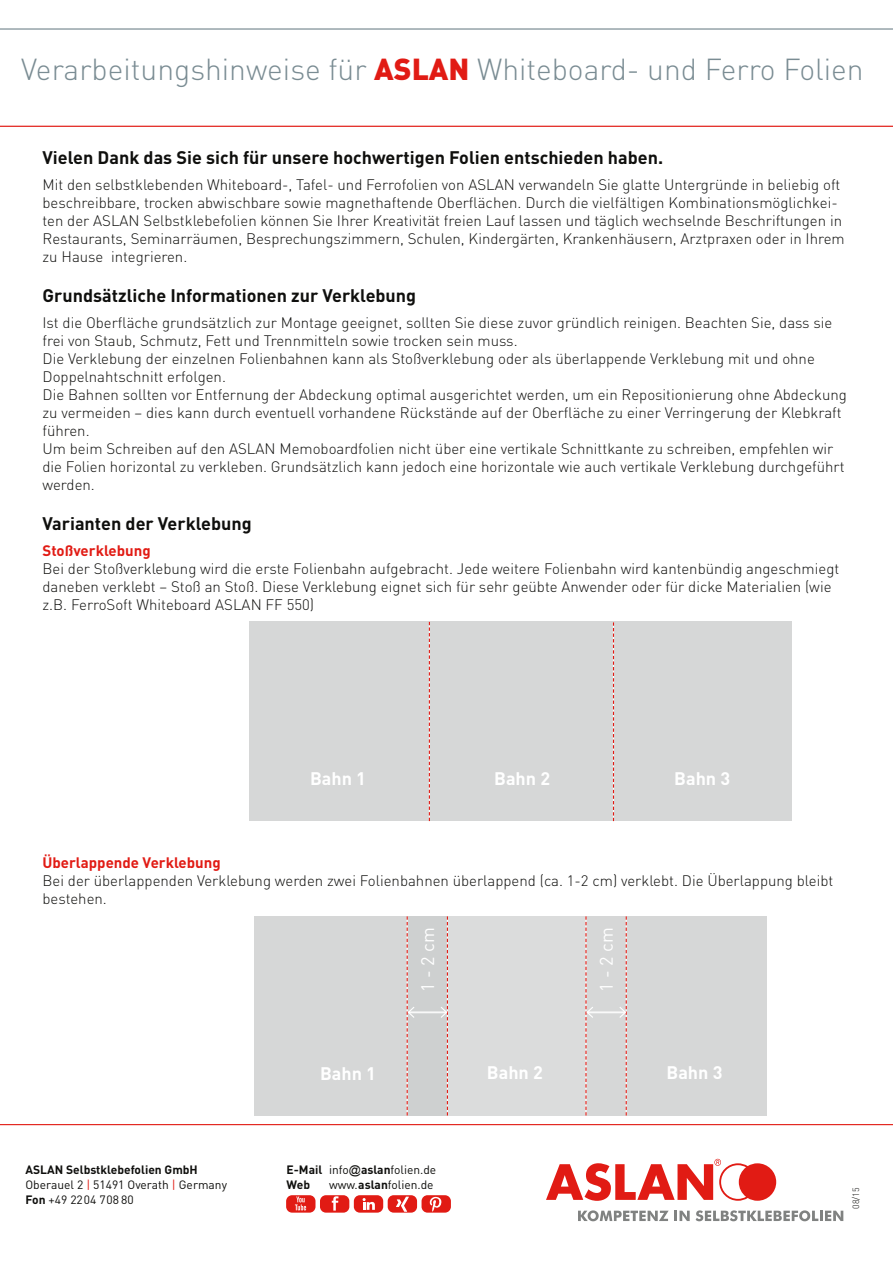
<style>
.page{position:relative;width:893px;height:1263px;background:#fff}
.page>*{position:absolute;margin:0;border:0;box-sizing:border-box;transform-origin:0 0}
.t1{font:300 30px "DIN";color:#7a8c93}
.t2{font:700 18px "DIN";color:#0f0f0d}
.t3{font:700 18px "DIN";color:#fff}
.t4{font:18px "DIN";color:#fff}
.t5{font:300 15px/18px "DIN";color:#0f0f0d}
.t6{font:700 15px "DIN";color:#e11b14}
.t7{font:12px/15px "DIN";color:#0f0f0d}
.t8{font:700 12px/15px "DIN";color:#0f0f0d}
.t9{font:300 9px "DIN";color:#0f0f0d}
.s1{font-weight:900;color:#e11b14}
.s2{font-weight:700}
.s3{color:#e11b14}
.s4{font-weight:400}
.s5{font-family:"Arial";font-weight:400}
</style>
<div class="page">
<hr style="left:0;top:126px;width:893px;height:1px;background:#e11b14">
<hr style="left:0;top:28px;width:893px;height:2px;background:#7a8c93">
<div style="left:249px;top:622px;width:181px;height:199px;background:#d6d7d7"></div>
<div style="left:430px;top:622px;width:181px;height:199px;background:#d6d7d7"></div>
<div style="left:611px;top:622px;width:181px;height:199px;background:#d6d7d7"></div>
<svg style="left:429px;top:622px;width:1px;height:199px"></svg>
<svg style="left:613px;top:622px;width:1px;height:199px"></svg>
<div style="left:254px;top:916px;width:193px;height:199px;background:#d6d7d7"></div>
<div style="left:408px;top:916px;width:219px;height:199px;background:linear-gradient(to bottom,#d9dada,#d9dada)"></div>
<div style="left:586px;top:916px;width:181px;height:199px;background:#d6d7d7"></div>
<hr style="left:408px;top:1012px;width:39px;height:1px;background:#fff">
<svg style="left:407px;top:916px;width:9px;height:199px"></svg>
<svg style="left:439px;top:916px;width:9px;height:199px"></svg>
<hr style="left:587px;top:1012px;width:38px;height:1px;background:#fff">
<svg style="left:585px;top:916px;width:9px;height:199px"></svg>
<svg style="left:618px;top:916px;width:9px;height:199px"></svg>
<hr style="left:0;top:1124px;width:893px;height:1px;background:#e11b14">
<svg style="left:546px;top:1159px;width:230px;height:42px"></svg>
<svg style="left:578px;top:1210px;width:112px;height:11px"></svg>
<svg style="left:696px;top:1210px;width:147px;height:11px"></svg>
<div style="left:286px;top:1195px;width:29px;height:17px;background:#e11b14;border-radius:6px"></div>
<svg style="left:295px;top:1196px;width:11px;height:14px"></svg>
<div style="left:320px;top:1195px;width:29px;height:17px;background:#e11b14;border-radius:6px"></div>
<svg style="left:332px;top:1196px;width:7px;height:14px"></svg>
<div style="left:388px;top:1195px;width:29px;height:17px;background:#e11b14;border-radius:6px"></div>
<svg style="left:396px;top:1196px;width:13px;height:16px"></svg>
<div style="left:354px;top:1195px;width:29px;height:17px;background:#e11b14;border-radius:6px"></div>
<svg style="left:363px;top:1198px;width:12px;height:12px"></svg>
<div style="left:422px;top:1195px;width:29px;height:17px;background:#e11b14;border-radius:6px"></div>
<svg style="left:430px;top:1196px;width:12px;height:16px"></svg>
<h1 class="t1" style="left:21px;top:51px;width:844px">Verarbeitungshinweise für <span class="s1">ASLAN</span> Whiteboard- und Ferro Folien</h1>
<p class="t2" style="left:43px;top:145px;width:622px">Vielen Dank das Sie sich für unsere hochwertigen Folien entschieden haben.</p>
<p class="t5" style="left:43px;top:175px;width:804px">Mit den selbstklebenden Whiteboard-, Tafel- und Ferrofolien von ASLAN verwandeln Sie glatte Untergründe in beliebig oft beschreibbare, trocken abwischbare sowie magnethaftende Oberflächen. Durch die vielfältigen Kombinationsmöglichkei&shy;ten der ASLAN Selbstklebefolien können Sie Ihrer Kreativität freien Lauf lassen und täglich wechselnde Beschriftungen in Restaurants, Seminarräumen, Besprechungszimmern, Schulen, Kindergärten, Krankenhäusern, Arztpraxen oder in Ihrem zu Hause integrieren.</p>
<p class="t2" style="left:43px;top:283px;width:375px">Grundsätzliche Informationen zur Verklebung</p>
<p class="t5" style="left:43px;top:314px;width:806px">Ist die Oberfläche grundsätzlich zur Montage geeignet, sollten Sie diese zuvor gründlich reinigen. Beachten Sie, dass sie frei von Staub, Schmutz, Fett und Trennmitteln sowie trocken sein muss.<br>Die Verklebung der einzelnen Folienbahnen kann als Stoßverklebung oder als überlappende Verklebung mit und ohne Doppelnahtschnitt erfolgen.<br>Die Bahnen sollten vor Entfernung der Abdeckung optimal ausgerichtet werden, um ein Repositionierung ohne Abdeckung zu vermeiden – dies kann durch eventuell vorhandene Rückstände auf der Oberfläche zu einer Verringerung der Klebkraft führen.<br>Um beim Schreiben auf den ASLAN Memoboardfolien nicht über eine vertikale Schnittkante zu schreiben, empfehlen wir die Folien horizontal zu verkleben. Grundsätzlich kann jedoch eine horizontale wie auch vertikale Verklebung durchgeführt werden.</p>
<p class="t2" style="left:43px;top:511px;width:211px">Varianten der Verklebung</p>
<p class="t6" style="left:43px;top:541px;width:110px">Stoßverklebung</p>
<p class="t5" style="left:43px;top:560px;width:798px">Bei der Stoßverklebung wird die erste Folienbahn aufgebracht. Jede weitere Folienbahn wird kantenbündig angeschmiegt daneben verklebt – Stoß an Stoß. Diese Verklebung eignet sich für sehr geübte Anwender oder für dicke Materialien (wie z.B. FerroSoft Whiteboard ASLAN FF 550)</p>
<p class="t3" style="left:310px;top:766px;width:57px">Bahn 1</p>
<p class="t3" style="left:494px;top:766px;width:57px">Bahn 2</p>
<p class="t3" style="left:674px;top:766px;width:57px">Bahn 3</p>
<p class="t6" style="left:43px;top:853px;width:180px">Überlappende Verklebung</p>
<p class="t5" style="left:43px;top:872px;width:792px">Bei der überlappenden Verklebung werden zwei Folienbahnen überlappend (ca. 1-2 cm) verklebt. Die Überlappung bleibt bestehen.</p>
<p class="t4" style="left:416px;top:992px;width:66px;rotate:-90deg">1 - 2 cm</p>
<p class="t4" style="left:595px;top:992px;width:66px;rotate:-90deg">1 - 2 cm</p>
<p class="t3" style="left:320px;top:1062px;width:57px">Bahn 1</p>
<p class="t3" style="left:487px;top:1061px;width:57px">Bahn 2</p>
<p class="t3" style="left:666px;top:1061px;width:57px">Bahn 3</p>
<p class="t7" style="left:26px;top:1162px;width:203px"><span class="s2">ASLAN Selbstklebefolien GmbH<br></span>Oberauel 2 <span class="s3">|</span> 51491 Overath <span class="s3">|</span> Germany<br><span class="s2">Fon</span> +49 2204 708 80</p>
<p class="t8" style="left:287px;top:1161px;width:151px">E-Mail <span class="s4">info</span><span class="s5">@</span>aslan<span class="s4">folien.de<br></span>Web</p>
<p class="t7" style="left:329px;top:1177px;width:106px">www.<span class="s2">aslan</span>folien.de</p>
<p class="t9" style="left:850px;top:1209px;width:23px;rotate:-90deg">08/15</p>
</div>
